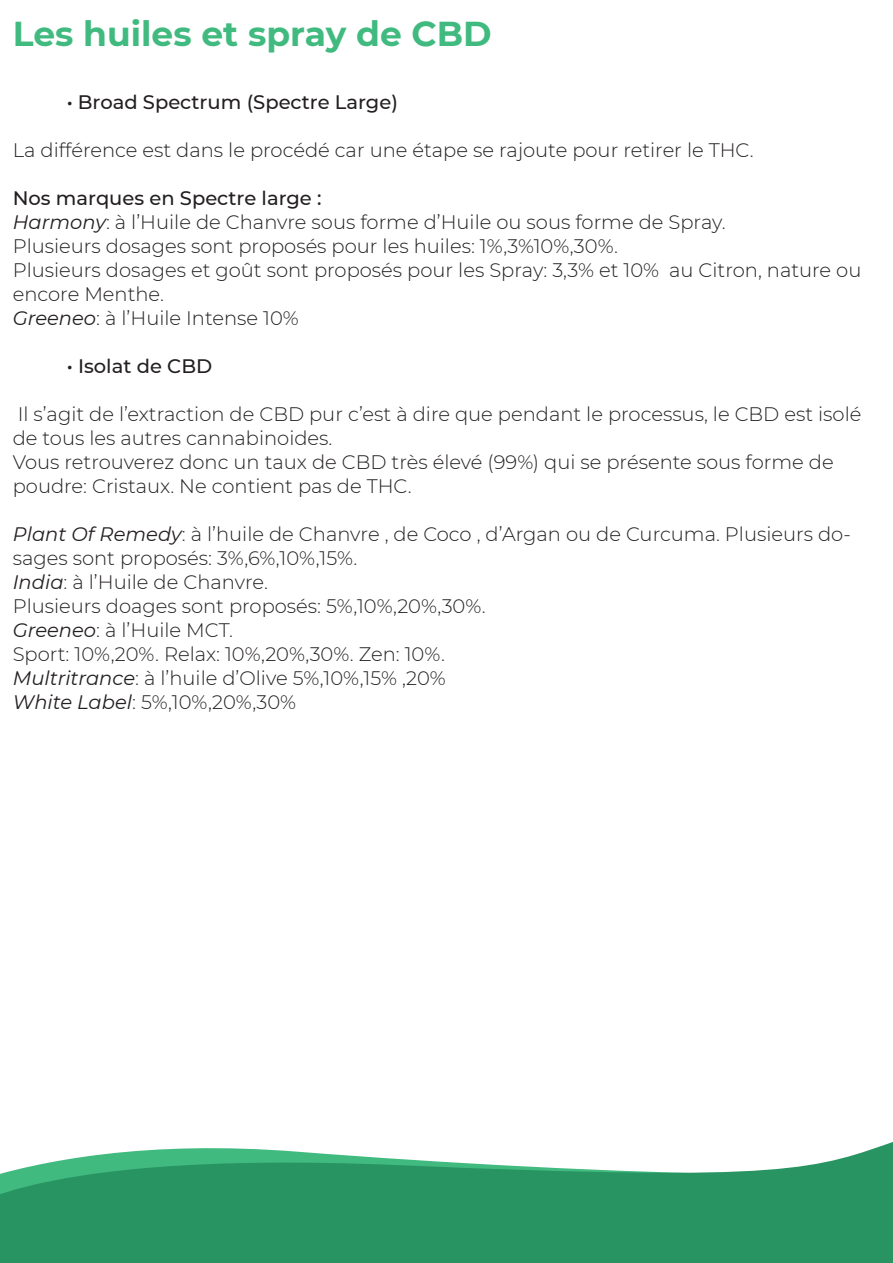
<style>
.page{position:relative;width:893px;height:1263px;background:#fff}
.page>*{position:absolute;margin:0;border:0;box-sizing:border-box;transform-origin:0 0}
.t1{font:700 34.5px "Montserrat";color:#41ba80}
.t2{font:300 19.5px/24px "Montserrat";color:#231f20}
.t3{font:500 19.5px "Montserrat";color:#231f20}
.s1{font-weight:400;font-style:italic}
</style>
<div class="page">
<svg style="left:0;top:1142px;width:893px;height:121px;fill:#279462"></svg>
<p class="t1" style="left:13px;top:9px;width:480px">Les huiles et spray de CBD</p>
<p class="t3" style="left:67px;top:89px;width:333px">• Broad Spectrum (Spectre Large)</p>
<p class="t2" style="left:13px;top:138px;width:742px">La différence est dans le procédé car une étape se rajoute pour retirer le THC.</p>
<p class="t3" style="left:13px;top:185px;width:310px">Nos marques en Spectre large :</p>
<p class="t2" style="left:13px;top:210px;width:714px"><span class="s1">Harmony</span>: à l’Huile de Chanvre sous forme d’Huile ou sous forme de Spray.</p>
<p class="t2" style="left:13px;top:234px;width:607px">Plusieurs dosages sont proposés pour les huiles: 1%,3%10%,30%.</p>
<p class="t2" style="left:13px;top:258px;width:850px">Plusieurs dosages et goût sont proposés pour les Spray: 3,3% et 10% au Citron, nature ou encore Menthe.</p>
<p class="t2" style="left:13px;top:306px;width:288px"><span class="s1">Greeneo</span>: à l’Huile Intense 10%</p>
<p class="t3" style="left:67px;top:353px;width:147px">• Isolat de CBD</p>
<p class="t2" style="left:13px;top:402px;width:850px">Il s’agit de l’extraction de CBD pur c’est à dire que pendant le processus, le CBD est isolé de tous les autres cannabinoides.</p>
<p class="t2" style="left:13px;top:450px;width:822px">Vous retrouverez donc un taux de CBD très élevé (99%) qui se présente sous forme de poudre: Cristaux. Ne contient pas de THC.</p>
<p class="t2" style="left:13px;top:522px;width:840px"><span class="s1">Plant Of Remedy</span>: à l’huile de Chanvre , de Coco , d’Argan ou de Curcuma. Plusieurs do&shy;sages sont proposés: 3%,6%,10%,15%.</p>
<p class="t2" style="left:13px;top:570px;width:257px"><span class="s1">India</span>: à l’Huile de Chanvre.</p>
<p class="t2" style="left:13px;top:594px;width:475px">Plusieurs doages sont proposés: 5%,10%,20%,30%.</p>
<p class="t2" style="left:13px;top:618px;width:222px"><span class="s1">Greeneo</span>: à l’Huile MCT.</p>
<p class="t2" style="left:13px;top:642px;width:434px">Sport: 10%,20%. Relax: 10%,20%,30%. Zen: 10%.</p>
<p class="t2" style="left:13px;top:666px;width:434px"><span class="s1">Multritrance</span>: à l’huile d’Olive 5%,10%,15% ,20%</p>
<p class="t2" style="left:13px;top:690px;width:285px"><span class="s1">White Label</span>: 5%,10%,20%,30%</p>
</div>
